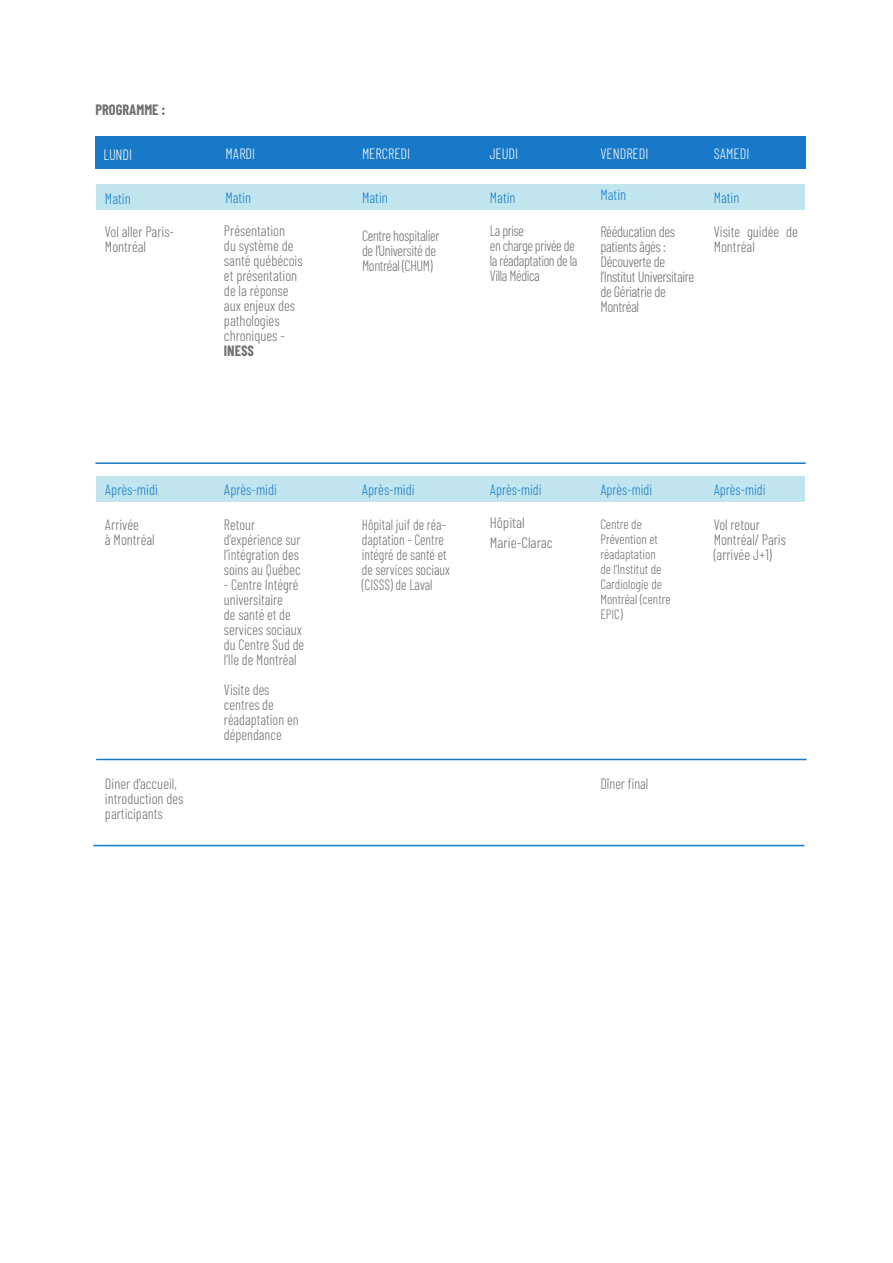
<style>
.page{position:relative;width:893px;height:1263px;background:#fff}
.page>*{position:absolute;margin:0;border:0;box-sizing:border-box;transform-origin:0 0}
.t1{font:300 15px/15px "Barlow Condensed";color:#706f6f;scale:.96 1}
.t2{font:300 15px/15px "Barlow Condensed";color:#706f6f;scale:.94 1}
.t3{font:300 15px/15px "Barlow Condensed";letter-spacing:-.025em;color:#706f6f;scale:.96 1}
.t4{font:300 15px/15px "Barlow Condensed";color:#706f6f;scale:.9 1}
.t5{font:300 15px "Barlow Condensed";color:#1879c8;scale:.96 1}
.t6{font:300 15px/15px "Barlow Condensed";letter-spacing:-.025em;color:#706f6f;scale:.92 1}
.t7{font:300 15px/15px "Barlow Condensed";letter-spacing:-.025em;color:#706f6f;scale:.94 1}
.t8{font:300 15px "Barlow Condensed";color:#fff;scale:.96 1}
.t9{font:300 15px "Barlow Condensed";color:#1879c8;scale:.94 1}
.t10{font:300 15px/19.5px "Barlow Condensed";color:#706f6f}
.t11{font:700 15px "Barlow Condensed";color:#706f6f;scale:.96 1}
.t12{font:300 13.5px/15px "Barlow Condensed";color:#706f6f;scale:.96 1}
</style>
<div class="page">
<div style="left:96px;top:477px;width:708px;height:25px;background:#c0e5ef"></div>
<div style="left:96px;top:185px;width:709px;height:25px;background:#c0e5ef"></div>
<div style="left:96px;top:137px;width:710px;height:32px;background:#1879c8"></div>
<hr style="left:95px;top:462px;width:711px;height:2px;background:#1879c8">
<hr style="left:96px;top:759px;width:710px;height:1px;background:#1879c8">
<hr style="left:93px;top:845px;width:711px;height:1px;background:#1879c8">
<p class="t11" style="left:95px;top:100px;width:74px">PROGRAMME :</p>
<p class="t8" style="left:103px;top:145px;width:32px">LUNDI</p>
<p class="t8" style="left:225px;top:144px;width:33px">MARDI</p>
<p class="t8" style="left:362px;top:144px;width:52px">MERCREDI</p>
<p class="t8" style="left:490px;top:145px;width:31px">JEUDI</p>
<p class="t8" style="left:600px;top:144px;width:52px">VENDREDI</p>
<p class="t8" style="left:714px;top:144px;width:39px">SAMEDI</p>
<p class="t5" style="left:105px;top:189px;width:28px">Matin</p>
<p class="t1" style="left:105px;top:224px;width:73px">Vol aller Paris-<br>Montréal</p>
<p class="t5" style="left:600px;top:185px;width:28px">Matin</p>
<p class="t5" style="left:225px;top:188px;width:28px">Matin</p>
<p class="t5" style="left:362px;top:188px;width:28px">Matin</p>
<p class="t5" style="left:490px;top:189px;width:28px">Matin</p>
<p class="t5" style="left:714px;top:188px;width:28px">Matin</p>
<p class="t1" style="left:224px;top:223px;width:83px">Présentation<br>du système de santé québécois et présentation de la réponse aux enjeux des pathologies chroniques -</p>
<p class="t11" style="left:224px;top:341px;width:33px">INESS</p>
<p class="t6" style="left:490px;top:223px;width:97px">La prise<br>en charge privée de la réadaptation de la<br>Villa Médica</p>
<p class="t1" style="left:714px;top:224px;width:89px">Visite guidée de<br>Montréal</p>
<p class="t7" style="left:362px;top:227px;width:84px">Centre hospitalier de l’Université de<br>Montréal (CHUM)</p>
<p class="t3" style="left:600px;top:224px;width:99px">Rééducation des patients âgés :<br>Découverte de l’Institut Universitaire de Gériatrie de<br>Montréal</p>
<p class="t5" style="left:105px;top:480px;width:57px">Après-midi</p>
<p class="t1" style="left:105px;top:517px;width:53px">Arrivée<br>à Montréal</p>
<p class="t5" style="left:224px;top:480px;width:57px">Après-midi</p>
<p class="t9" style="left:490px;top:480px;width:57px">Après-midi</p>
<p class="t9" style="left:714px;top:480px;width:57px">Après-midi</p>
<p class="t9" style="left:600px;top:480px;width:57px">Après-midi</p>
<p class="t5" style="left:362px;top:480px;width:57px">Après-midi</p>
<p class="t4" style="left:362px;top:516px;width:100px">Hôpital juif de réa&shy;daptation - Centre intégré de santé et de services sociaux (CISSS) de Laval</p>
<p class="t10" style="left:490px;top:513px;width:65px">Hôpital<br>Marie-Clarac</p>
<p class="t2" style="left:224px;top:516px;width:83px">Retour d’expérience sur l’intégration des soins au Québec</p>
<p class="t2" style="left:224px;top:576px;width:87px">- Centre Intégré universitaire<br>de santé et de services sociaux du Centre Sud de l’Ile de Montréal</p>
<p class="t2" style="left:224px;top:681px;width:81px">Visite des centres de réadaptation en dépendance</p>
<p class="t12" style="left:600px;top:516px;width:75px">Centre de<br>Prévention et réadaptation<br>de l’Institut de<br>Cardiologie de<br>Montréal (centre<br>EPIC)</p>
<p class="t1" style="left:714px;top:516px;width:77px">Vol retour<br>Montréal/ Paris (arrivée J+1)</p>
<p class="t1" style="left:105px;top:775px;width:83px">Diner d’accueil, introduction des participants</p>
<p class="t2" style="left:600px;top:775px;width:53px">Dîner final</p>
</div>
